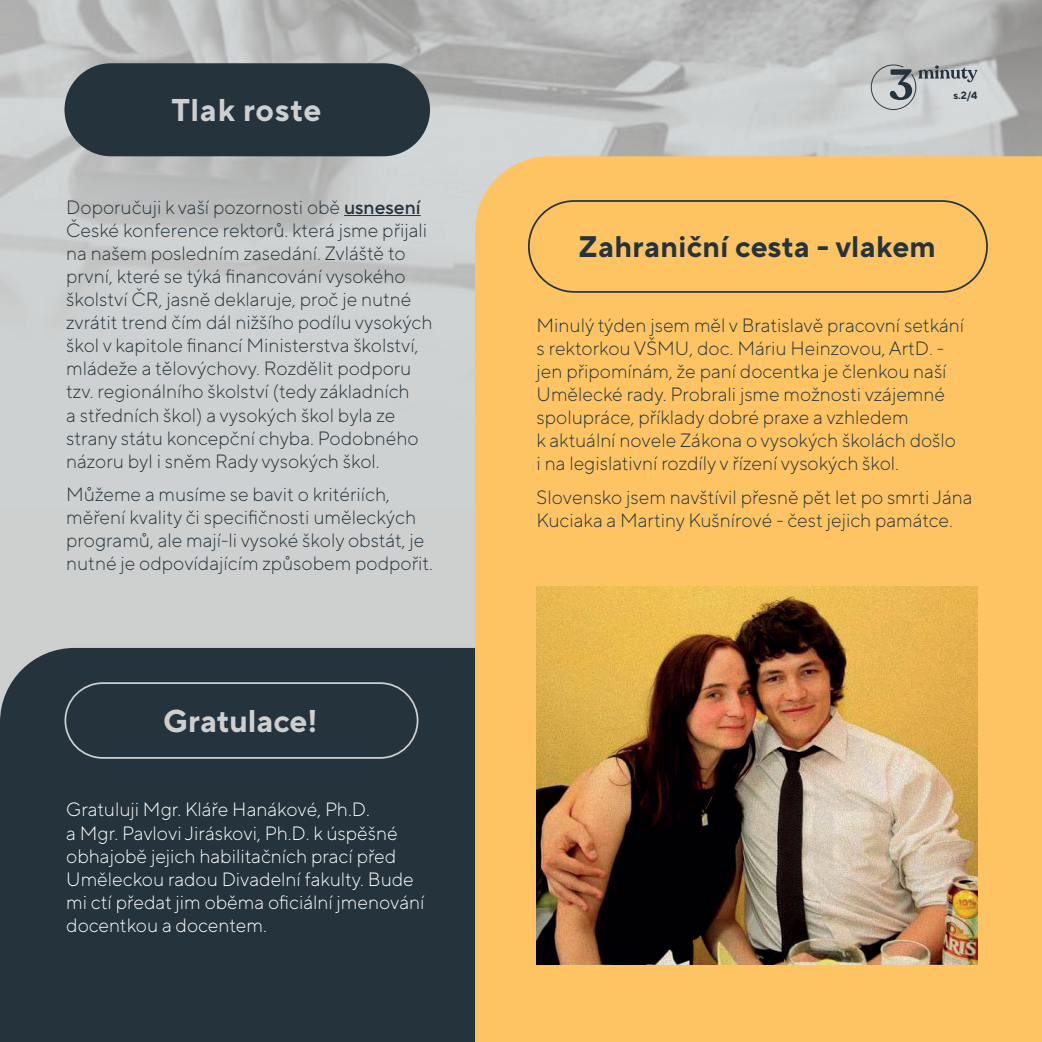
<style>
.page{position:relative;width:1042px;height:1042px;background:#ced0d0}
.page>*{position:absolute;margin:0;border:0;box-sizing:border-box;transform-origin:0 0}
.t1{font:700 31.5px "TT Norms Pro";color:#ced0d0}
.t2{font:700 31.5px "TT Norms Pro";letter-spacing:.03em;color:#ced0d0}
.t3{font:700 29.75px "TT Norms Pro";letter-spacing:.01em;color:#25343c}
.t4{font:300 19.25px/23.1px "TT Norms Pro";color:#25343c}
.t5{font:300 19.25px/23.1px "TT Norms Pro";color:#fff}
.t6{font:700 10.5px "TT Norms Pro";color:#25343c}
.s1{font-weight:500;color:#24333c}
</style>
<div class="page">
<div style="left:0;top:648px;width:475px;height:394px;background:#25343c"></div>
<img style="left:0;top:0;width:1042px;height:290px">
<div style="left:475px;top:156px;width:567px;height:886px;background:#fec463"></div>
<svg style="left:871px;top:64px;width:106px;height:46px"></svg>
<div style="left:64px;top:63px;width:366px;height:93px;background:#25343c;border-radius:47px"></div>
<hr style="left:344px;top:215px;width:77px;height:1px;background:#24333c">
<div style="left:528px;top:200px;width:460px;height:93px;border:2px solid #25343c;border-radius:45px"></div>
<img style="left:536px;top:586px;width:441px;height:378px">
<div style="left:64px;top:682px;width:354px;height:77px;border:2px solid #ced0d0;border-radius:37px"></div>
<h1 class="t2" style="left:171px;top:89px;width:152px">Tlak roste</h1>
<p class="t4" style="left:66px;top:195px;width:368px">Doporučuji k vaší pozornosti obě <span class="s1">usnesení </span>České konference rektorů. která jsme přijali na našem posledním zasedání. Zvláště to první, které se týká financování vysokého školství ČR, jasně deklaruje, proč je nutné zvrátit trend čím dál nižšího podílu vysokých škol v kapitole financí Ministerstva školství, mládeže a tělovýchovy. Rozdělit podporu tzv. regionálního školství (tedy základních<br>a středních škol) a vysokých škol byla ze strany státu koncepční chyba. Podobného názoru byl i sněm Rady vysokých škol.</p>
<p class="t4" style="left:66px;top:482px;width:368px">Můžeme a musíme se bavit o kritériích, měření kvality či specifičnosti uměleckých programů, ale mají -li vysoké školy obstát, je nutné je odpovídajícím způsobem podpořit.</p>
<h1 class="t1" style="left:163px;top:700px;width:156px">Gratulace!</h1>
<p class="t5" style="left:66px;top:797px;width:360px">Gratuluji Mgr. Kláře Hanákové, Ph.D.<br>a Mgr. Pavlovi Jiráskovi, Ph.D. k úspěšné obhajobě jejich habilitačních prací před Uměleckou radou Divadelní fakulty. Bude mi ctí předat jim oběma oficiální jmenování docentkou a docentem.</p>
<p class="t6" style="left:953px;top:88px;width:25px">s.2/4</p>
<h2 class="t3" style="left:578px;top:227px;width:359px">Zahraniční cesta - vlakem</h2>
<p class="t4" style="left:536px;top:313px;width:429px">Minulý týden jsem měl v Bratislavě pracovní setkání s rektorkou VŠMU, doc. Máriu Heinzovou, ArtD. - jen připomínám, že paní docentka je členkou naší Umělecké rady. Probrali jsme možnosti vzájemné spolupráce, příklady dobré praxe a vzhledem<br>k aktuální novele Zákona o vysokých školách došlo i na legislativní rozdíly v řízení vysokých škol.</p>
<p class="t4" style="left:536px;top:484px;width:437px">Slovensko jsem navštívil přesně pět let po smrti Jána<br>Kuciaka a Martiny Kušnírové - čest jejich památce.</p>
</div>
